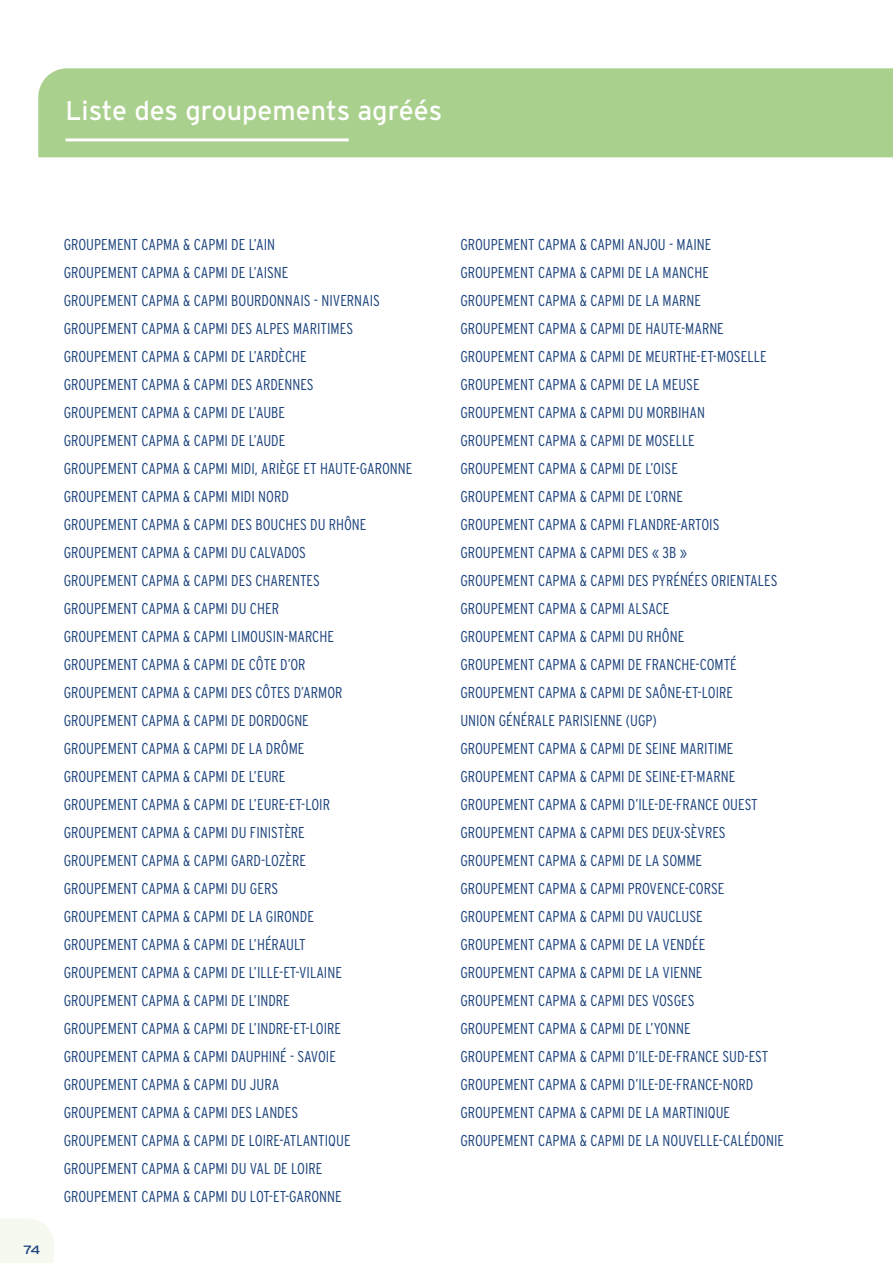
<style>
.page{position:relative;width:893px;height:1263px;background:#fff}
.page>*{position:absolute;margin:0;border:0;box-sizing:border-box;transform-origin:0 0}
.t1{font:27px "Interstate";color:#fff}
.t2{font:300 condensed 15.75px/28px "Interstate";color:#1d447d}
.t3{font:12px "Interstate";color:#1d447d;scale:1.25 1}
</style>
<div class="page">
<div style="left:0;top:1219px;width:54px;height:44px;background:#f5f9f0"></div>
<div style="left:38px;top:68px;width:855px;height:89px;background:#aad08d"></div>
<hr style="left:66px;top:138px;width:283px;height:3px;background:#fff">
<h1 class="t1" style="left:66px;top:95px;width:378px">Liste des groupements agréés</h1>
<p class="t3" style="left:23px;top:1243px;width:15px">74</p>
<p class="t2" style="left:64px;top:230px;width:350px">GROUPEMENT CAPMA &amp; CAPMI DE L’AIN<br>GROUPEMENT CAPMA &amp; CAPMI DE L’AISNE<br>GROUPEMENT CAPMA &amp; CAPMI BOURDONNAIS - NIVERNAIS GROUPEMENT CAPMA &amp; CAPMI DES ALPES MARITIMES GROUPEMENT CAPMA &amp; CAPMI DE L’ARDÈCHE<br>GROUPEMENT CAPMA &amp; CAPMI DES ARDENNES<br>GROUPEMENT CAPMA &amp; CAPMI DE L’AUBE<br>GROUPEMENT CAPMA &amp; CAPMI DE L’AUDE<br>GROUPEMENT CAPMA &amp; CAPMI MIDI, ARIÈGE ET HAUTE-GARONNE GROUPEMENT CAPMA &amp; CAPMI MIDI NORD<br>GROUPEMENT CAPMA &amp; CAPMI DES BOUCHES DU RHÔNE GROUPEMENT CAPMA &amp; CAPMI DU CALVADOS<br>GROUPEMENT CAPMA &amp; CAPMI DES CHARENTES<br>GROUPEMENT CAPMA &amp; CAPMI DU CHER<br>GROUPEMENT CAPMA &amp; CAPMI LIMOUSIN-MARCHE<br>GROUPEMENT CAPMA &amp; CAPMI DE CÔTE D’OR<br>GROUPEMENT CAPMA &amp; CAPMI DES CÔTES D’ARMOR GROUPEMENT CAPMA &amp; CAPMI DE DORDOGNE<br>GROUPEMENT CAPMA &amp; CAPMI DE LA DRÔME<br>GROUPEMENT CAPMA &amp; CAPMI DE L’EURE<br>GROUPEMENT CAPMA &amp; CAPMI DE L’EURE-ET-LOIR<br>GROUPEMENT CAPMA &amp; CAPMI DU FINISTÈRE<br>GROUPEMENT CAPMA &amp; CAPMI GARD-LOZÈRE<br>GROUPEMENT CAPMA &amp; CAPMI DU GERS<br>GROUPEMENT CAPMA &amp; CAPMI DE LA GIRONDE<br>GROUPEMENT CAPMA &amp; CAPMI DE L’HÉRAULT<br>GROUPEMENT CAPMA &amp; CAPMI DE L’ILLE-ET-VILAINE GROUPEMENT CAPMA &amp; CAPMI DE L’INDRE<br>GROUPEMENT CAPMA &amp; CAPMI DE L’INDRE-ET-LOIRE GROUPEMENT CAPMA &amp; CAPMI DAUPHINÉ - SAVOIE GROUPEMENT CAPMA &amp; CAPMI DU JURA<br>GROUPEMENT CAPMA &amp; CAPMI DES LANDES<br>GROUPEMENT CAPMA &amp; CAPMI DE LOIRE-ATLANTIQUE GROUPEMENT CAPMA &amp; CAPMI DU VAL DE LOIRE<br>GROUPEMENT CAPMA &amp; CAPMI DU LOT-ET-GARONNE</p>
<p class="t2" style="left:460px;top:230px;width:325px">GROUPEMENT CAPMA &amp; CAPMI ANJOU - MAINE GROUPEMENT CAPMA &amp; CAPMI DE LA MANCHE GROUPEMENT CAPMA &amp; CAPMI DE LA MARNE<br>GROUPEMENT CAPMA &amp; CAPMI DE HAUTE-MARNE GROUPEMENT CAPMA &amp; CAPMI DE MEURTHE-ET-MOSELLE GROUPEMENT CAPMA &amp; CAPMI DE LA MEUSE<br>GROUPEMENT CAPMA &amp; CAPMI DU MORBIHAN<br>GROUPEMENT CAPMA &amp; CAPMI DE MOSELLE<br>GROUPEMENT CAPMA &amp; CAPMI DE L’OISE<br>GROUPEMENT CAPMA &amp; CAPMI DE L’ORNE<br>GROUPEMENT CAPMA &amp; CAPMI FLANDRE-ARTOIS GROUPEMENT CAPMA &amp; CAPMI DES « 3B »<br>GROUPEMENT CAPMA &amp; CAPMI DES PYRÉNÉES ORIENTALES GROUPEMENT CAPMA &amp; CAPMI ALSACE<br>GROUPEMENT CAPMA &amp; CAPMI DU RHÔNE<br>GROUPEMENT CAPMA &amp; CAPMI DE FRANCHE-COMTÉ GROUPEMENT CAPMA &amp; CAPMI DE SAÔNE-ET-LOIRE<br>UNION GÉNÉRALE PARISIENNE (UGP)<br>GROUPEMENT CAPMA &amp; CAPMI DE SEINE MARITIME GROUPEMENT CAPMA &amp; CAPMI DE SEINE-ET-MARNE GROUPEMENT CAPMA &amp; CAPMI D’ILE-DE-FRANCE OUEST GROUPEMENT CAPMA &amp; CAPMI DES DEUX-SÈVRES GROUPEMENT CAPMA &amp; CAPMI DE LA SOMME<br>GROUPEMENT CAPMA &amp; CAPMI PROVENCE-CORSE GROUPEMENT CAPMA &amp; CAPMI DU VAUCLUSE<br>GROUPEMENT CAPMA &amp; CAPMI DE LA VENDÉE<br>GROUPEMENT CAPMA &amp; CAPMI DE LA VIENNE<br>GROUPEMENT CAPMA &amp; CAPMI DES VOSGES<br>GROUPEMENT CAPMA &amp; CAPMI DE L’YONNE<br>GROUPEMENT CAPMA &amp; CAPMI D’ILE-DE-FRANCE SUD-EST GROUPEMENT CAPMA &amp; CAPMI D’ILE-DE-FRANCE-NORD GROUPEMENT CAPMA &amp; CAPMI DE LA MARTINIQUE GROUPEMENT CAPMA &amp; CAPMI DE LA NOUVELLE-CALÉDONIE</p>
</div>
